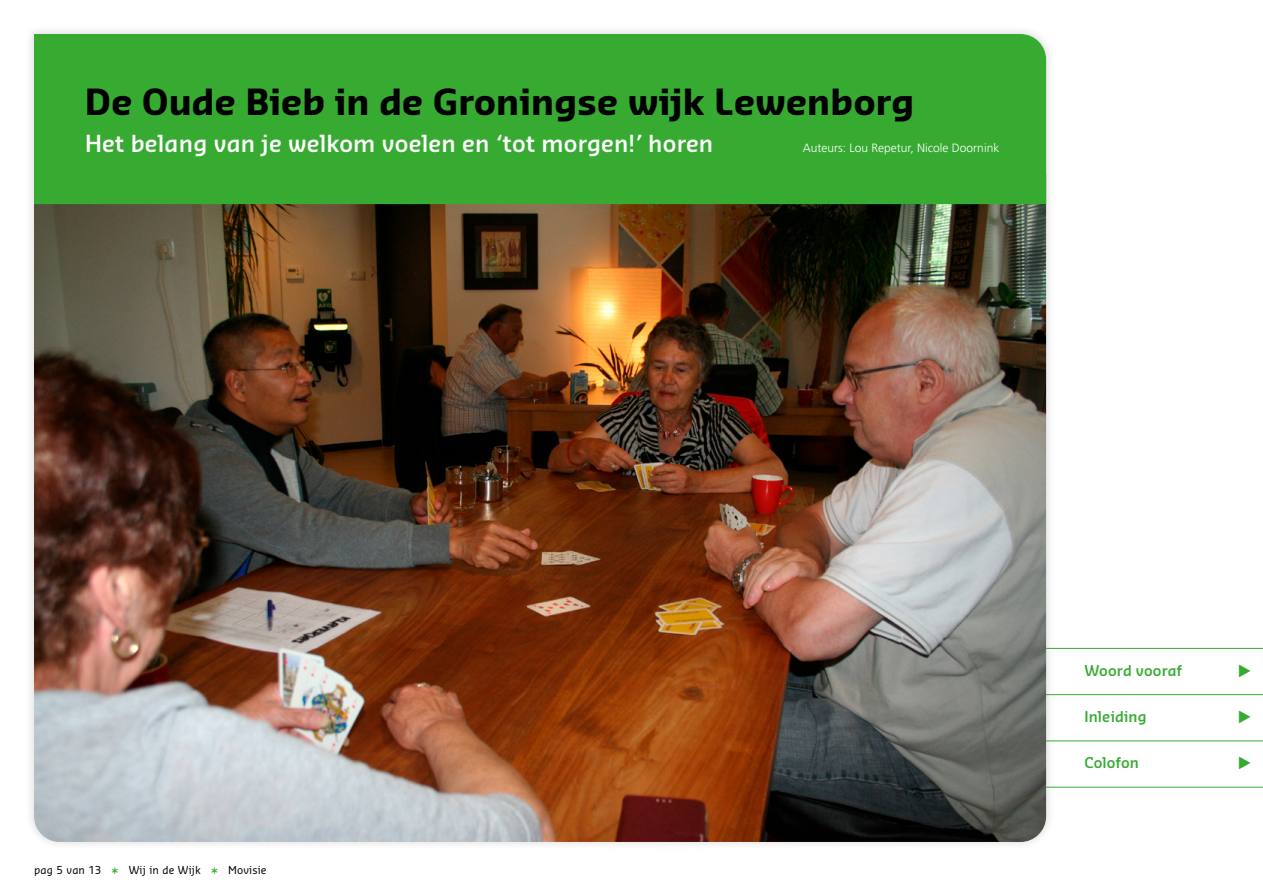
<style>
.page{position:relative;width:1263px;height:893px;background:#fff}
.page>*{position:absolute;margin:0;border:0;box-sizing:border-box;transform-origin:0 0}
.t1{font:700 34.5px "Sansa Pro";letter-spacing:.01em;color:#000}
.t2{font:600 22.5px "Sansa Pro";letter-spacing:.01em;color:#fff}
.t3{font:600 14.25px "Sansa Pro";letter-spacing:.01em;color:#37aa32}
.t4{font:300 12px "Frutiger";color:#fff}
.t5{font:10.5px "Sansa Pro";letter-spacing:.01em;color:#000}
.s1{font-size:15px;color:#37aa32}
</style>
<div class="page">
<div style="left:25px;top:25px;width:1030px;height:826px;background:#000;opacity:.15"></div>
<img style="left:34px;top:204px;width:1012px;height:638px">
<div style="left:34px;top:34px;width:1012px;height:170px;background:#37aa32"></div>
<hr style="left:1046px;top:648px;width:217px;height:1px;background:#37aa32">
<hr style="left:1046px;top:694px;width:217px;height:1px;background:#37aa32">
<hr style="left:1046px;top:741px;width:217px;height:1px;background:#37aa32">
<hr style="left:1046px;top:787px;width:217px;height:1px;background:#37aa32">
<h1 class="t1" style="left:85px;top:78px;width:831px">De Oude Bieb in de Groningse wijk Lewenborg</h1>
<p class="t2" style="left:85px;top:128px;width:630px">Het belang van je welkom voelen en ‘tot morgen!’ horen</p>
<p class="t4" style="left:803px;top:141px;width:198px">Auteurs: Lou Repetur, Nicole Doornink</p>
<p class="t5" style="left:34px;top:863px;width:234px">pag 5 van 13 <span class="s1">*</span> Wij in de Wijk <span class="s1">*</span> Movisie</p>
<p class="t3" style="left:1084px;top:660px;width:99px">Woord vooraf</p>
<p class="t3" style="left:1084px;top:707px;width:64px">Inleiding</p>
<p class="t3" style="left:1084px;top:753px;width:56px">Colofon</p>
</div>
